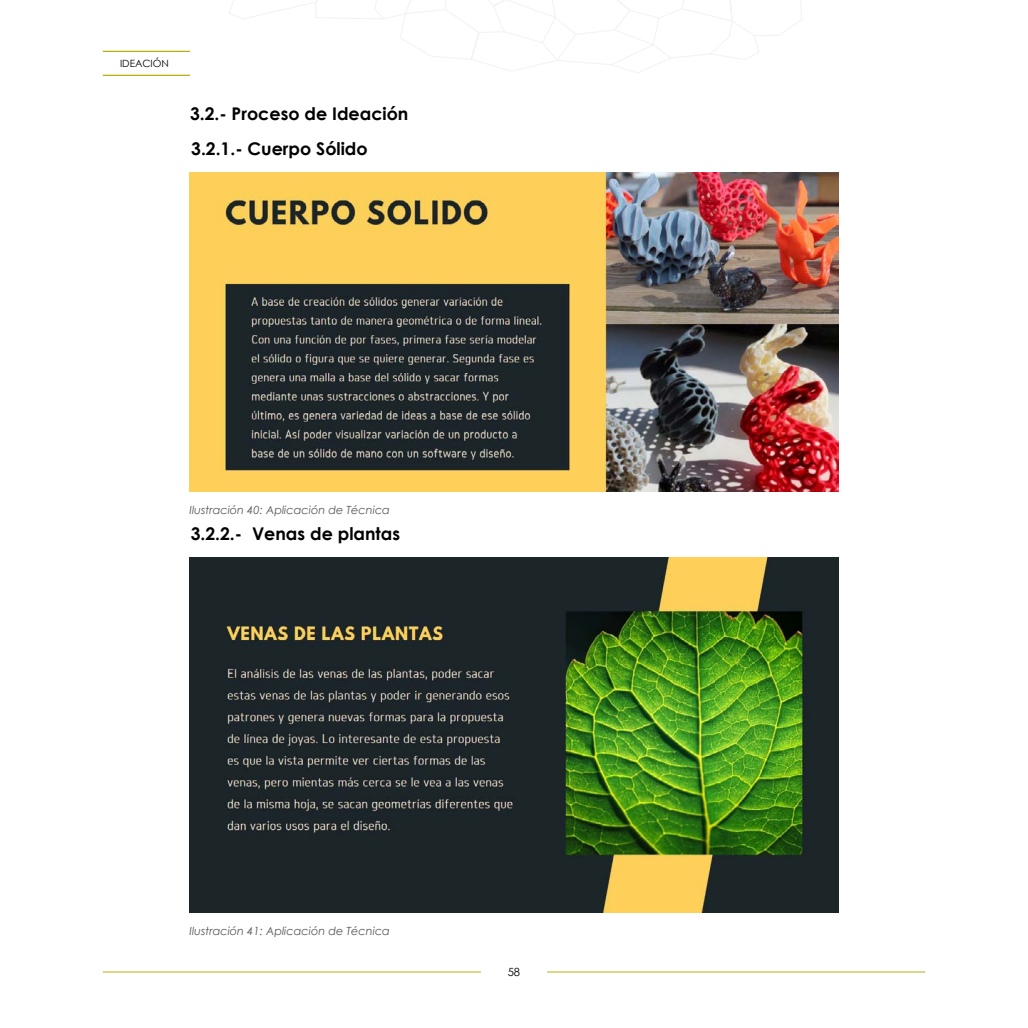
<style>
.page{position:relative;width:1028px;height:1028px;background:#fff}
.page>*{position:absolute;margin:0;border:0;box-sizing:border-box;transform-origin:0 0}
.t1{font:700 17.5px/35px "Century Gothic";color:#000}
.t2{font:italic 11.25px "Century Gothic";color:#575756}
.t3{font:11.25px "Century Gothic";color:#020203}
.t4{font:10px "Century Gothic";color:#000}
</style>
<div class="page">
<hr style="left:103px;top:51px;width:87px;height:1px;background:#b8ae0a">
<hr style="left:103px;top:75px;width:87px;height:1px;background:#b8ae0a">
<hr style="left:103px;top:971px;width:378px;height:1px;background:#b8ae0a">
<hr style="left:547px;top:971px;width:378px;height:1px;background:#b8ae0a">
<svg style="left:229px;top:0;width:573px;height:73px"></svg>
<img style="left:189px;top:558px;width:649px;height:354px">
<img style="left:189px;top:173px;width:649px;height:319px">
<p class="t4" style="left:120px;top:57px;width:50px">IDEACIÓN</p>
<h1 class="t1" style="left:190px;top:96px;width:220px">3.2.- Proceso de Ideación<br>3.2.1.- Cuerpo Sólido</h1>
<p class="t2" style="left:189px;top:502px;width:202px">Ilustración 40: Aplicación de Técnica</p>
<h1 class="t1" style="left:191px;top:516px;width:211px">3.2.2.- Venas de plantas</h1>
<p class="t2" style="left:189px;top:923px;width:202px">Ilustración 41: Aplicación de Técnica</p>
<p class="t3" style="left:508px;top:964px;width:14px">58</p>
</div>
